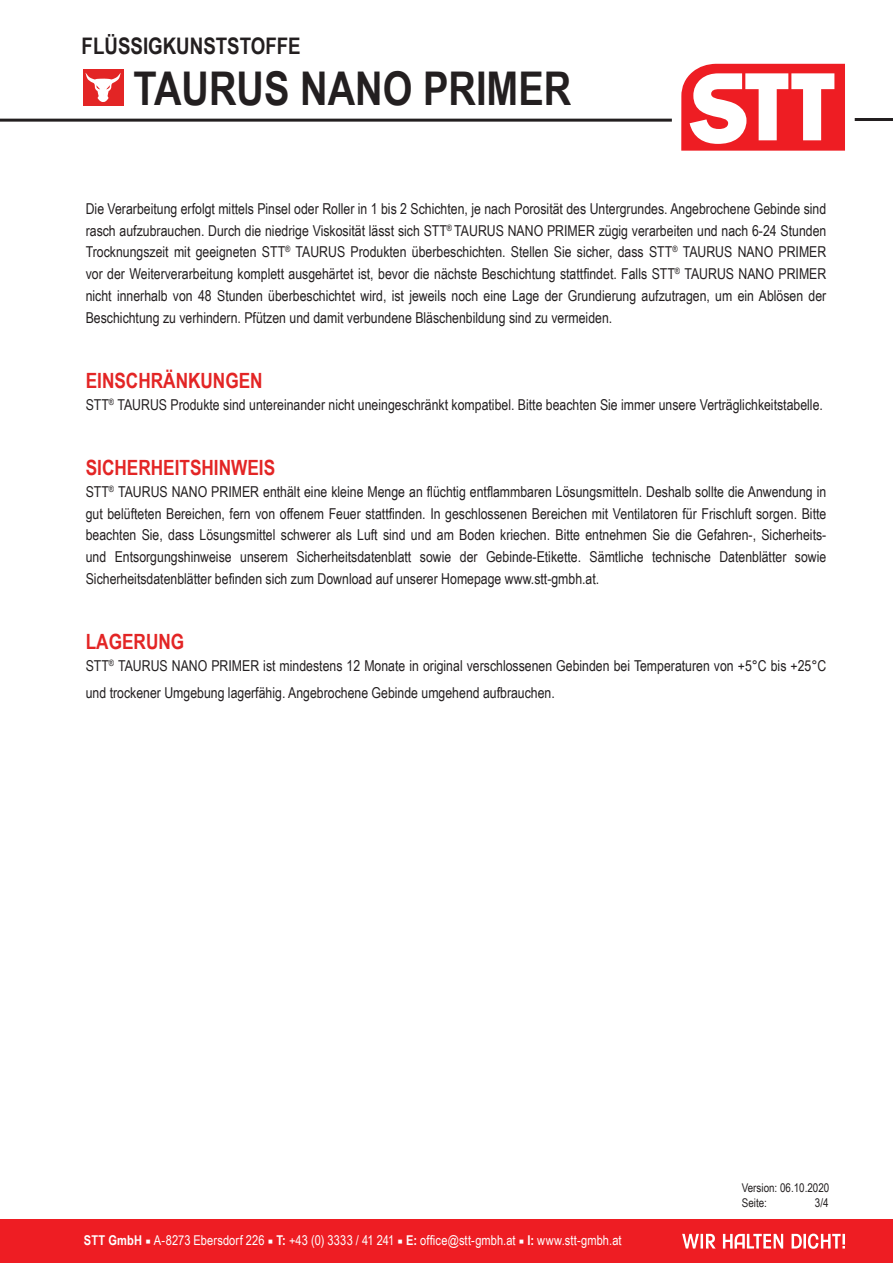
<style>
.page{position:relative;width:893px;height:1263px;background:#fff}
.page>*{position:absolute;margin:0;border:0;box-sizing:border-box;transform-origin:0 0}
.t1{font:700 46.5px "Arial Narrow";color:#231f20}
.t2{font:700 22.8px "Arial Narrow";color:#231f20}
.t3{font:700 21px "Arial Narrow";color:#e32525}
.t4{font:15px/21.8px "Arial Narrow";color:#231f20}
.t5{font:13.5px "Arial Narrow";letter-spacing:.01em;color:#fff}
.t6{font:12px/15px "Arial Narrow";color:#231f20}
.s1{font-weight:700}
.s2{font-family:"Minion Pro"}
</style>
<div class="page">
<hr style="left:0;top:119px;width:672px;height:3px;background:#231f20">
<hr style="left:855px;top:118px;width:38px;height:3px;background:#231f20">
<div style="left:83px;top:69px;width:41px;height:37px;background:#e32525"></div>
<svg style="left:86px;top:73px;width:35px;height:29px"></svg>
<svg style="left:681px;top:64px;width:164px;height:87px"></svg>
<div style="left:0;top:1219px;width:893px;height:44px;background:#ee1d23"></div>
<svg style="left:682px;top:1233px;width:163px;height:16px"></svg>
<h2 class="t2" style="left:82px;top:29px;width:221px">FLÜSSIGKUNSTSTOFFE</h2>
<h1 class="t1" style="left:134px;top:54px;width:439px">TAURUS NANO PRIMER</h1>
<p class="t4" style="left:86px;top:197px;width:742px">Die Verarbeitung erfolgt mittels Pinsel oder Roller in 1 bis 2 Schichten, je nach Porosität des Untergrundes. Angebrochene Gebinde sind rasch aufzubrauchen. Durch die niedrige Viskosität lässt sich STT<sup>®</sup> TAURU S NANO PRIMER zügig verarbeiten und nach 6-24 Stunden Trocknungszeit mit geeigneten STT<sup>®</sup> TAURU S Produkten überbeschichten. Stellen Sie sicher, dass STT<sup>®</sup> TAURU S NANO PRIMER vor der Weiterverarbeitung komplett ausgehärtet ist, bevor die nächste Beschichtung stattfindet. Falls STT<sup>®</sup> TAURU S NANO PRIMER nicht innerhalb von 48 Stunden überbeschichtet wird, ist jeweils noch eine Lage der Grundierung aufzutragen, um ein Ablösen der Beschichtung zu verhindern. Pfützen und damit verbundene Bläschenbildung sind zu vermeiden.</p>
<h3 class="t3" style="left:86px;top:365px;width:178px">EINSCHRÄNKUNGEN</h3>
<p class="t4" style="left:86px;top:393px;width:739px">STT<sup>®</sup> Taurus Produkte sind untereinander nicht uneingeschränkt kompatibel. Bitte beachten Sie immer unsere Verträglichkeitstabelle.</p>
<h3 class="t3" style="left:86px;top:452px;width:191px">SICHERHEITSHINWEIS</h3>
<p class="t4" style="left:86px;top:480px;width:742px;text-align:justify">STT<sup>®</sup> Taurus NANO Prim er enthält eine kleine Menge an flüchtig entflammbaren Lösungsmitteln. Deshalb sollte die Anwendung in gut belüfteten Bereichen, fern von offenem Feuer stattfinden. In geschlossenen Bereichen mit Ventilatoren für Frischluft sorgen. Bitte beachten Sie, dass Lösungsmittel schwerer als Luft sind und am Boden kriechen. Bitte entnehmen Sie die Gefahren-, Sicherheits&shy;und Entsorgungshinweise unserem Sicherheitsdatenblatt sowie der Gebinde-Etikette. Sämtliche technische Datenblätter sowie Sicherheitsdatenblätter befinden sich zum Download auf unserer Homepage www.stt-gmbh.at.</p>
<h3 class="t3" style="left:86px;top:626px;width:100px">LAGERUNG</h3>
<p class="t4" style="left:86px;top:651px;width:742px;line-height:27px">STT<sup>®</sup> Taurus NANO PRIMER ist mindestens 12 Monate in original verschlossenen Gebinden bei Temperaturen von +5°C bis +25°C und trockener Umgebung lagerfähig. Angebrochene Gebinde umgehend aufbrauchen.</p>
<p class="t5" style="left:84px;top:1230px;width:539px"><span class="s1">Stt GmbH</span> <span class="s2">■</span> A-8273 Ebersdorf 226 <span class="s2">■</span> <span class="s1">T:</span> +43 (0) 3333 / 41 241 <span class="s2">■</span> <span class="s1">E:</span> office@stt-gmbh.at <span class="s2">■</span> <span class="s1">I:</span> www.stt-gmbh.at</p>
<p class="t6" style="left:742px;top:1180px;width:89px">Version: 06.10.2020<br>Seite:</p>
<p class="t6" style="left:815px;top:1195px;width:15px">3/4</p>
</div>
